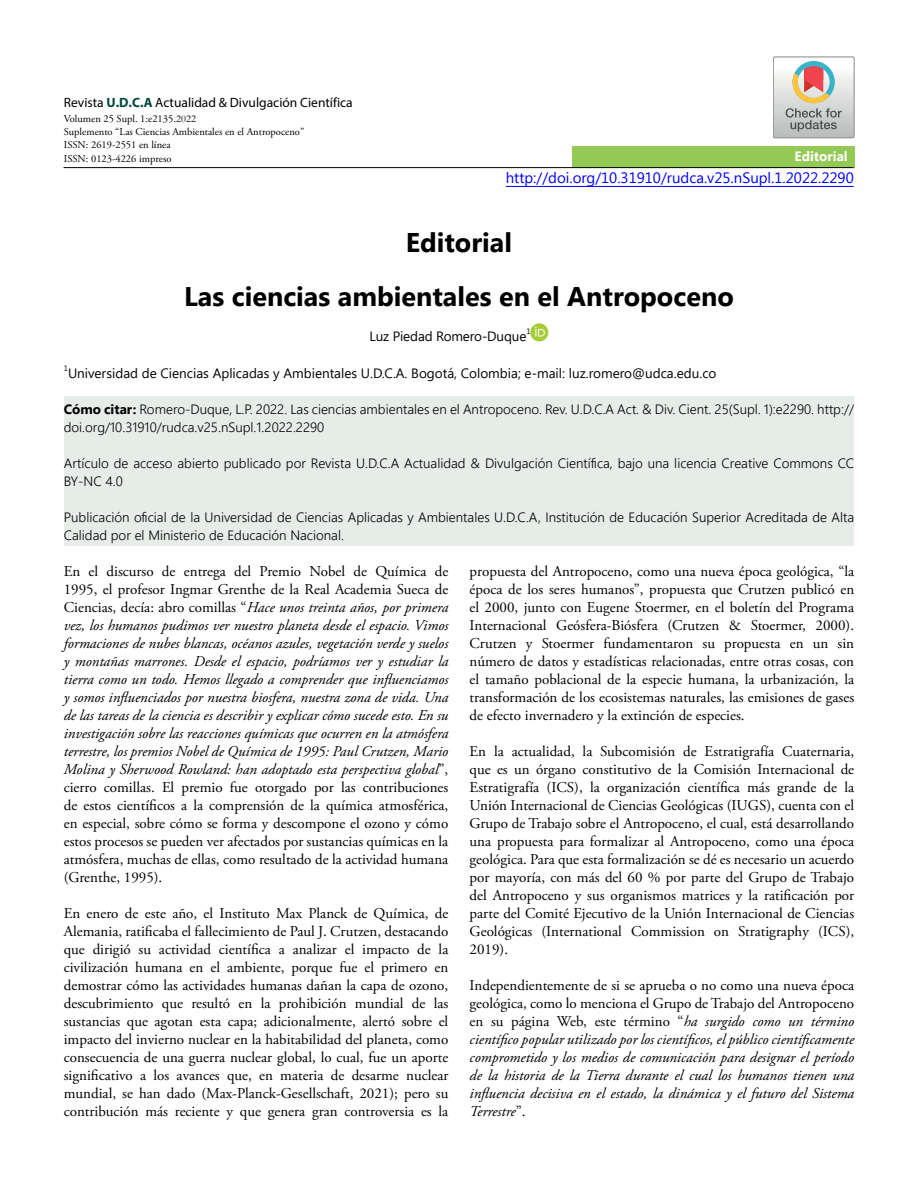
<style>
.page{position:relative;width:918px;height:1188px;background:#fff}
.page>*{position:absolute;margin:0;border:0;box-sizing:border-box;transform-origin:0 0}
.t1{font:700 27px/54px "Segoe UI";color:#000;text-align:center}
.t2{font:15px/18px "Adobe Garamond Pro";color:#000;text-align:justify}
.t3{font:italic 15px/18px "Adobe Garamond Pro";color:#000;text-align:justify}
.t4{font:15px "Segoe UI";color:#00f}
.t5{font:300 13.5px/18px "Segoe UI";color:#000}
.t6{font:13.5px "Segoe UI";color:#000}
.t7{font:13.5px "Myriad Pro";color:#000}
.t8{font:700 13.5px "Segoe UI";color:#fff}
.t9{font:10.5px/13.4px "Adobe Garamond Pro";color:#000}
.t10{font:7.8px "Segoe UI";color:#000}
.s1{font-weight:700;color:#00483a}
.s2{font-family:"Arial"}
.s3{font-family:"Garamond"}
.s4{font-weight:700}
.s5{font-style:normal}
</style>
<div class="page">
<div style="left:64px;top:396px;width:790px;height:150px;background:#e6ede9"></div>
<hr style="left:506px;top:186px;width:348px;height:1px;background:#00f">
<div style="left:572px;top:146px;width:282px;height:22px;background:#93c954"></div>
<hr style="left:64px;top:167px;width:790px;height:1px;background:#000">
<svg style="left:773px;top:57px;width:81px;height:81px"></svg>
<img style="left:531px;top:323px;width:18px;height:18px">
<p class="t7" style="left:64px;top:94px;width:290px">Revista <span class="s1">U.D.C.A</span> Actualidad &amp; Divulgación Científica</p>
<p class="t9" style="left:64px;top:112px;width:242px">Volumen 25 Supl. 1:e2135<span class="s2">.</span><span class="s3">2022<br></span>Suplemento “Las Ciencias Ambientales en el Antropoceno” ISSN: 2619-2551 en línea<br>ISSN: 0123-4226 impreso</p>
<p class="t8" style="left:795px;top:147px;width:55px">Editorial</p>
<p class="t4" style="left:506px;top:169px;width:350px">http://doi.org/10.31910/rudca.v25.nSupl.1.2022.2290</p>
<h1 class="t1" style="left:184px;top:214px;width:551px">Editorial<br>Las ciencias ambientales en el Antropoceno</h1>
<p class="t6" style="left:369px;top:329px;width:159px">Luz Piedad Romero-Duque</p>
<p class="t10" style="left:526px;top:327px;width:6px">1</p>
<p class="t10" style="left:64px;top:364px;width:6px">1</p>
<p class="t6" style="left:68px;top:365px;width:650px">Universidad de Ciencias Aplicadas y Ambientales U.D.C.A. Bogotá, Colombia; e-mail: luz.romero@udca.edu.co</p>
<p class="t5" style="left:64px;top:400px;width:792px"><span class="s4">Cómo citar:</span> Romero-Duque, L.P. 2022. Las ciencias ambientales en el Antropoceno. Rev. U.D.C.A Act. &amp; Div. Cient. 25(Supl. 1):e2290. http:// doi.org/10.31910/rudca.v25.nSupl.1.2022.2290</p>
<p class="t5" style="left:64px;top:454px;width:792px">Artículo de acceso abierto publicado por Revista U.D.C.A Actualidad &amp; Divulgación Científica, bajo una licencia Creative Commons CC<br>BY-NC 4.0</p>
<p class="t5" style="left:64px;top:508px;width:792px">Publicación oficial de la Universidad de Ciencias Aplicadas y Ambientales U.D.C.A, Institución de Educación Superior Acreditada de Alta<br>Calidad por el Ministerio de Educación Nacional.</p>
<p class="t3" style="left:64px;top:563px;width:386px"><span class="s5">En el discurso de entrega del Premio Nobel de Química de 1995, el profesor Ingmar Grenthe de la Real Academia Sueca de Ciencias, decía: abro comillas “</span>Hace unos treinta años, por primera vez, los humanos pudimos ver nuestro planeta desde el espacio. Vimos formaciones de nubes blancas, océanos azules, vegetación verde y suelos y montañas marrones. Desde el espacio, podríamos ver y estudiar la tierra como un todo. Hemos llegado a comprender que influenciamos y somos influenciados por nuestra biosfera, nuestra zona de vida. Una de las tareas de la ciencia es describir y explicar cómo sucede esto. En su investigación sobre las reacciones químicas que ocurren en la atmósfera terrestre, los premios Nobel de Química de 1995: Paul Crutzen, Mario Molina y Sherwood Rowland: han adoptado esta perspectiva global<span class="s5">”, cierro comillas. El premio fue otorgado por las contribuciones de estos científicos a la comprensión de la química atmosférica, en especial, sobre cómo se forma y descompone el ozono y cómo estos procesos se pueden ver afectados por sustancias químicas en la atmósfera, muchas de ellas, como resultado de la actividad humana (Grenthe, 1995).</span></p>
<p class="t2" style="left:64px;top:905px;width:386px">En enero de este año, el Instituto Max Planck de Química, de Alemania, ratificaba el fallecimiento de Paul J. Crutzen, destacando que dirigió su actividad científica a analizar el impacto de la civilización humana en el ambiente, porque fue el primero en demostrar cómo las actividades humanas dañan la capa de ozono, descubrimiento que resultó en la prohibición mundial de las sustancias que agotan esta capa; adicionalmente, alertó sobre el impacto del invierno nuclear en la habitabilidad del planeta, como consecuencia de una guerra nuclear global, lo cual, fue un aporte significativo a los avances que, en materia de desarme nuclear mundial, se han dado (Max-Planck-Gesellschaft, 2021); pero su contribución más reciente y que genera gran controversia es la</p>
<p class="t2" style="left:470px;top:563px;width:386px">propuesta del Antropoceno, como una nueva época geológica, “la época de los seres humanos”, propuesta que Crutzen publicó en el 2000, junto con Eugene Stoermer, en el boletín del Programa Internacional Geósfera-Biósfera (Crutzen &amp; Stoermer, 2000).<br>Crutzen y Stoermer fundamentaron su propuesta en un sin número de datos y estadísticas relacionadas, entre otras cosas, con el tamaño poblacional de la especie humana, la urbanización, la transformación de los ecosistemas naturales, las emisiones de gases de efecto invernadero y la extinción de especies.</p>
<p class="t2" style="left:470px;top:743px;width:386px">En la actualidad, la Subcomisión de Estratigrafía Cuaternaria, que es un órgano constitutivo de la Comisión Internacional de Estratigrafía (ICS), la organización científica más grande de la Unión Internacional de Ciencias Geológicas (IUGS), cuenta con el Grupo de Trabajo sobre el Antropoceno, el cual, está desarrollando una propuesta para formalizar al Antropoceno, como una época geológica. Para que esta formalización se dé es necesario un acuerdo por mayoría, con más del 60 % por parte del Grupo de Trabajo del Antropoceno y sus organismos matrices y la ratificación por parte del Comité Ejecutivo de la Unión Internacional de Ciencias Geológicas (International Commission on Stratigraphy (ICS), 2019).</p>
<p class="t3" style="left:470px;top:977px;width:386px"><span class="s5">Independientemente de si se aprueba o no como una nueva época geológica, como lo menciona el Grupo de Trabajo del Antropoceno en su página Web, este término “</span>ha surgido como un término científico popular utilizado por los científicos, el público científicamente comprometido y los medios de comunicación para designar el período de la historia de la Tierra durante el cual los humanos tienen una influencia decisiva en el estado, la dinámica y el futuro del Sistema Terrestre<span class="s5">”.</span></p>
</div>
